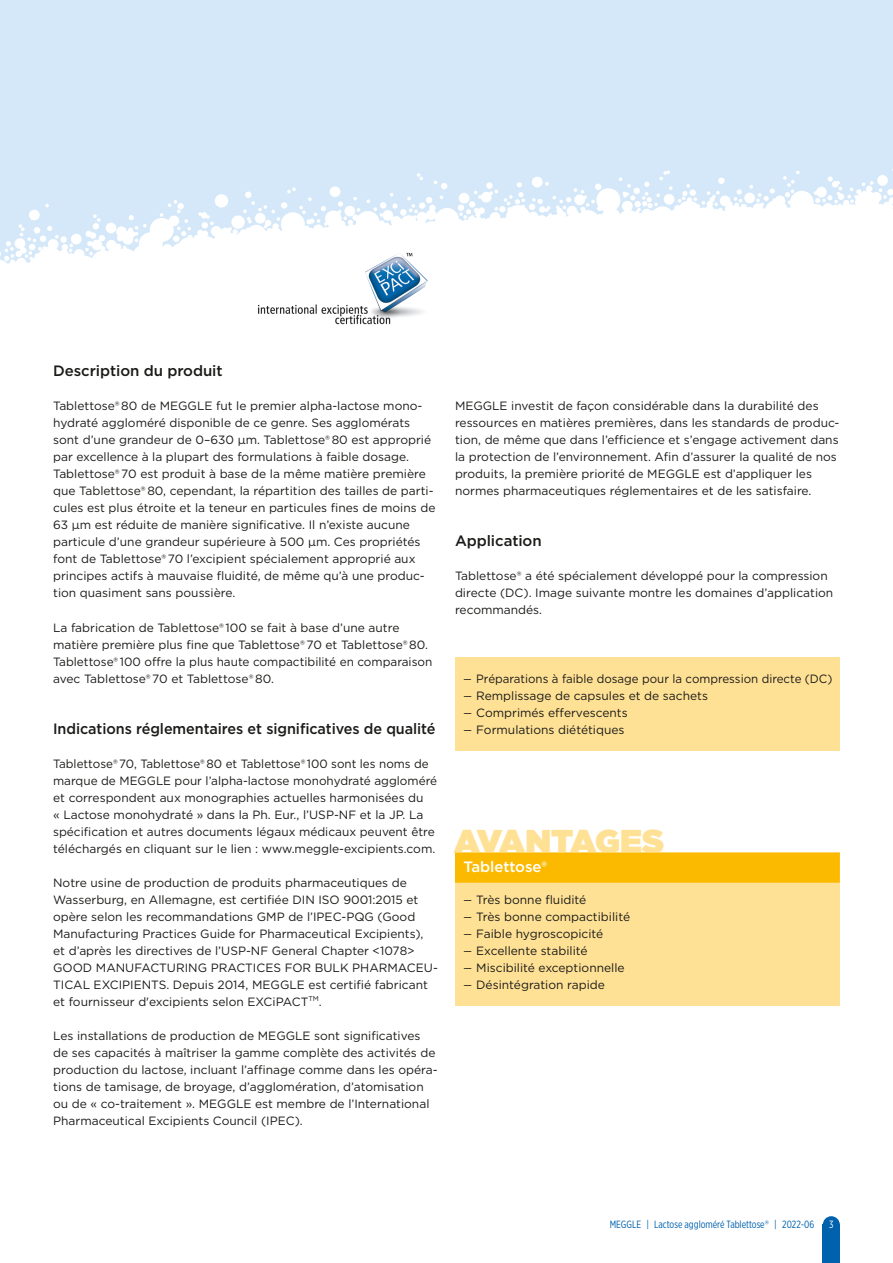
<style>
.page{position:relative;width:893px;height:1263px;background:#fff}
.page>*{position:absolute;margin:0;border:0;box-sizing:border-box;transform-origin:0 0}
.M_Benefits_Label_22p{font:900 33px "Gotham";letter-spacing:-.025em;color:#ffe195}
.M_Subhead_10pt_4mm_G{font:500 15px "Gotham";letter-spacing:-.005em;color:#1a1a18;scale:.96 1}
.M_Subhead_10pt_4mm_G-2{font:500 15px "Gotham";letter-spacing:-.005em;color:#1a1a18}
.M_Benefits_Head_10pt{font:500 15px "Gotham";letter-spacing:-.005em;color:#fff}
.M_Copy_8pt_4mm_G_GRE{font:12px/17px "Gotham";color:#1a1a18}
.M_Copy_8pt_4mm_G_GRE-2{font:12px "Gotham";color:#1a1a18;scale:.96 1}
.M_Category_7pt_10pt{font:10.5px "Gotham X Narrow";color:#0061ad}
.t1{font:10.5px "Gotham X Narrow";color:#fff}
.s1{font-family:"Gotham X Narrow"}
.s2{font-family:"Gotham"}
</style>
<div class="page">
<div style="left:0;top:0;width:893px;height:455px;background:#d4e8f9"></div>
<svg style="left:0;top:169px;width:893px;height:286px;fill:#fff"></svg>
<div style="left:823px;top:1225px;width:17px;height:38px;background:#0061ad"></div>
<div style="left:823px;top:1216px;width:17px;height:17px;background:#0061ad;border-radius:50%"></div>
<img style="left:254px;top:240px;width:184px;height:86px">
<div style="left:455px;top:853px;width:385px;height:153px;background:#ffe195"></div>
<div style="left:455px;top:853px;width:385px;height:30px;background:#fbba00"></div>
<div style="left:455px;top:657px;width:385px;height:93px;background:#ffe195"></div>
<p class="M_Subhead_10pt_4mm_G-2" style="left:53px;top:361px;width:171px">Description du produit</p>
<p class="M_Copy_8pt_4mm_G_GRE" style="left:53px;top:397px;width:384px">Tablettose® 80 de MEGGLE fut le premier alpha-lactose mono&shy;hydraté aggloméré disponible de ce genre. Ses agglomérats sont d’une grandeur de 0–630 µm. Tablettose® 80 est approprié par excellence à la plupart des formulations à faible dosage.<br>Tablettose® 70 est produit à base de la même matière première que Tablettose® 80, cependant, la répartition des tailles de parti&shy;cules est plus étroite et la teneur en particules fines de moins de 63 µm est réduite de manière significative. Il n’existe aucune particule d’une grandeur supérieure à 500 µm. Ces propriétés font de Tablettose® 70 l’excipient spécialement approprié aux principes actifs à mauvaise fluidité, de même qu’à une produc&shy;tion quasiment sans poussière.</p>
<p class="M_Copy_8pt_4mm_G_GRE" style="left:53px;top:618px;width:381px">La fabrication de Tablettose® 100 se fait à base d’une autre matière première plus fine que Tablettose® 70 et Tablettose® 80.<br>Tablettose® 100 offre la plus haute compactibilité en comparaison avec Tablettose® 70 et Tablettose® 80.</p>
<p class="M_Subhead_10pt_4mm_G" style="left:53px;top:718px;width:400px">Indications réglementaires et significatives de qualité</p>
<p class="M_Copy_8pt_4mm_G_GRE" style="left:53px;top:755px;width:385px">Tablettose® 70, Tablettose® 80 et Tablettose® 100 sont les noms de marque de MEGGLE pour l’alpha-lactose monohydraté aggloméré et correspondent aux monographies actuelles harmonisées du<br>« Lactose monohydraté » dans la Ph. Eur., l’USP-NF et la JP. La spécification et autres documents légaux médicaux peuvent être téléchargés en cliquant sur le lien : www.meggle-excipients.com.</p>
<p class="M_Copy_8pt_4mm_G_GRE" style="left:53px;top:874px;width:386px">Notre usine de production de produits pharmaceutiques de Wasserburg, en Allemagne, est certifiée DIN ISO 9001:2015 et opère selon les recommandations GMP de l’IPEC-PQG (Good Manufacturing Practices Guide for Pharmaceutical Excipients), et d’après les directives de l’USP-NF General Chapter &lt;1078&gt; GOOD MANUFACTURING PRACTICES FOR BULK PHARMACEU-TICAL EXCIPIENTS. Depuis 2014, MEGGLE est certifié fabricant et fournisseur d'excipients selon EXCiPACT<sup>TM</sup>.</p>
<p class="M_Copy_8pt_4mm_G_GRE" style="left:53px;top:1027px;width:386px">Les installations de production de MEGGLE sont significatives de ses capacités à maîtriser la gamme complète des activités de production du lactose, incluant l’affinage comme dans les opéra&shy;tions de tamisage, de broyage, d’agglomération, d’atomisation ou de « co-traitement ». MEGGLE est membre de l’International Pharmaceutical Excipients Council (IPEC).</p>
<p class="M_Copy_8pt_4mm_G_GRE" style="left:455px;top:397px;width:386px">MEGGLE investit de façon considérable dans la durabilité des ressources en matières premières, dans les standards de produc&shy;tion, de même que dans l’efficience et s’engage activement dans la protection de l’environnement. Afin d’assurer la qualité de nos produits, la première priorité de MEGGLE est d’appliquer les normes pharmaceutiques réglementaires et de les satisfaire.</p>
<p class="M_Subhead_10pt_4mm_G-2" style="left:455px;top:531px;width:88px">Application</p>
<p class="M_Copy_8pt_4mm_G_GRE" style="left:455px;top:567px;width:380px">Tablettose® a été spécialement développé pour la compression directe (DC). Image suivante montre les domaines d’application recommandés.</p>
<p class="M_Copy_8pt_4mm_G_GRE-2" style="left:463px;top:671px;width:386px"><span class="s1">—</span> Préparations à faible dosage pour la compression directe (DC)</p>
<p class="M_Copy_8pt_4mm_G_GRE" style="left:463px;top:686px;width:246px"><span class="s1">—</span> Remplissage de capsules et de sachets</p>
<p class="M_Copy_8pt_4mm_G_GRE" style="left:463px;top:703px;width:166px"><span class="s1">—</span> Comprimés effervescents</p>
<p class="M_Copy_8pt_4mm_G_GRE" style="left:463px;top:720px;width:163px"><span class="s1">—</span> Formulations diététiques</p>
<p class="M_Benefits_Label_22p" style="left:454px;top:817px;width:212px">AVANTAGES</p>
<p class="M_Benefits_Head_10pt" style="left:463px;top:856px;width:85px">Tablettose®</p>
<p class="M_Copy_8pt_4mm_G_GRE" style="left:463px;top:891px;width:124px"><span class="s1">—</span> Très bonne fluidité</p>
<p class="M_Copy_8pt_4mm_G_GRE" style="left:463px;top:908px;width:168px"><span class="s1">—</span> Très bonne compactibilité</p>
<p class="M_Copy_8pt_4mm_G_GRE" style="left:463px;top:925px;width:141px"><span class="s1">—</span> Faible hygroscopicité</p>
<p class="M_Copy_8pt_4mm_G_GRE" style="left:463px;top:942px;width:126px"><span class="s1">—</span> Excellente stabilité</p>
<p class="M_Copy_8pt_4mm_G_GRE" style="left:463px;top:959px;width:163px"><span class="s1">—</span> Miscibilité exceptionnelle</p>
<p class="M_Copy_8pt_4mm_G_GRE" style="left:463px;top:976px;width:143px"><span class="s1">—</span> Désintégration rapide</p>
<p class="M_Category_7pt_10pt" style="left:610px;top:1218px;width:206px">MEGGLE | Lactose aggloméré Tablettose<span class="s2">®</span> | 2022-06</p>
<p class="t1" style="left:829px;top:1218px;width:6px">3</p>
</div>
